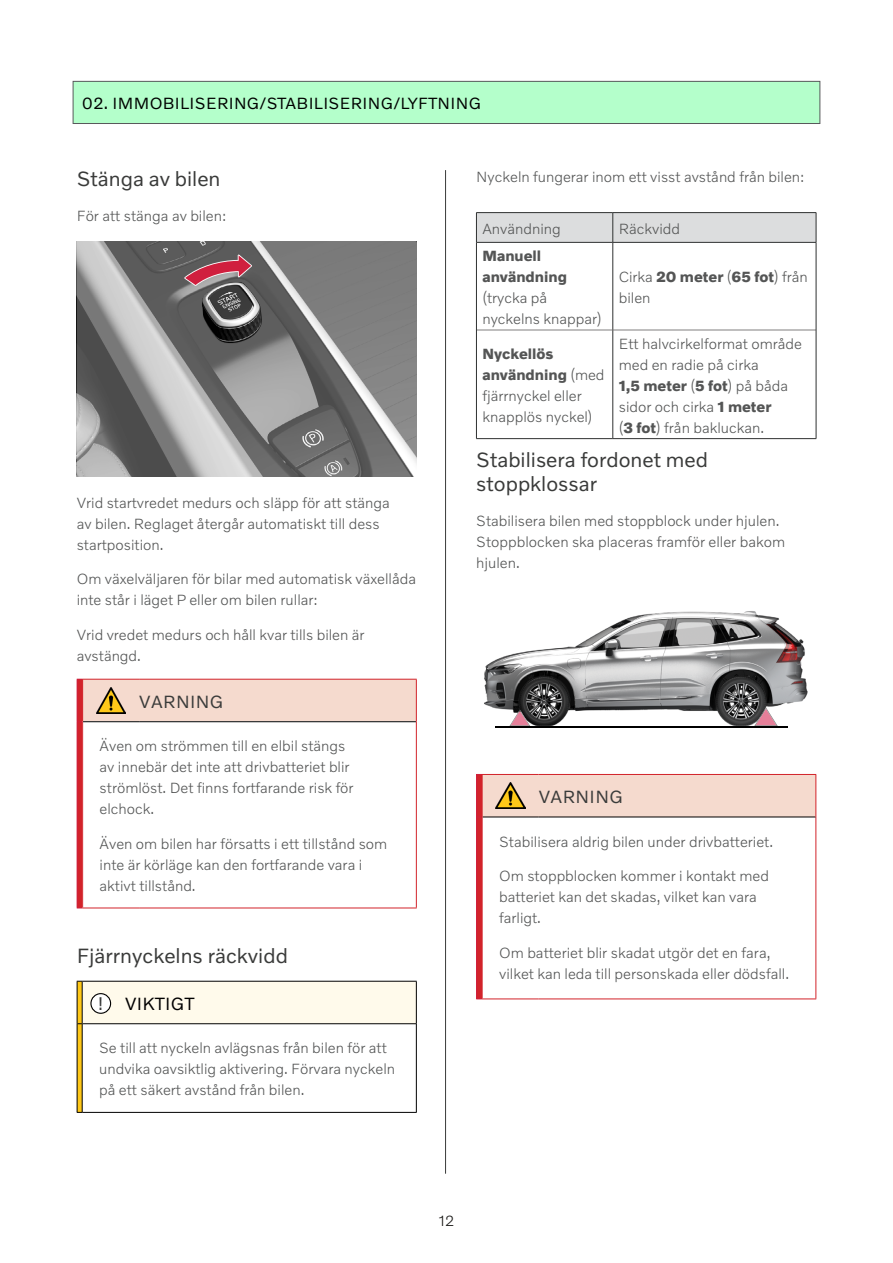
<style>
.page{position:relative;width:893px;height:1263px;background:#fff}
.page>*{position:absolute;margin:0;border:0;box-sizing:border-box;transform-origin:0 0}
.t1{font:21px/24px "Volvo Novum";color:#3a3b3a}
.t2{font:18px "Volvo Novum";letter-spacing:.02em;color:#3a3b3a}
.t3{font:18px "Volvo Novum";letter-spacing:.02em;color:#000}
.t4{font:16.5px "Volvo Novum";letter-spacing:.02em;color:#000}
.t5{font:300 15px/21px "Volvo Novum";color:#545555}
.t6{font:700 15px/21px "Volvo Novum";color:#545555}
.t7{font:300 15px "Volvo Novum";color:#181715}
.s1{color:#3a3b3a}
.s2{font-weight:700}
</style>
<div class="page">
<div style="left:73px;top:81px;width:747px;height:42px;background:#b4ffcb"></div>
<div style="left:73px;top:81px;width:747px;height:43px;border:1px solid #58595b"></div>
<svg style="left:77px;top:242px;width:339px;height:234px;background:#848484"></svg>
<svg style="left:183px;top:252px;width:71px;height:35px;background:#8f5e66"></svg>
<div style="left:77px;top:722px;width:6px;height:186px;background:#d2232a"></div>
<hr style="left:416px;top:722px;width:1px;height:185px;background:#d2232a">
<div style="left:77px;top:679px;width:339px;height:43px;background:#f5dace"></div>
<hr style="left:77px;top:722px;width:1px;height:185px;background:#d01f3e">
<hr style="left:82px;top:679px;width:57px;height:1px;background:#d2232a">
<hr style="left:82px;top:679px;width:1px;height:43px;background:#d2232a">
<hr style="left:139px;top:679px;width:278px;height:1px;background:#d2232a">
<hr style="left:416px;top:679px;width:1px;height:43px;background:#d2232a">
<hr style="left:82px;top:907px;width:57px;height:1px;background:#d2232a">
<hr style="left:139px;top:907px;width:278px;height:1px;background:#d2232a">
<img style="left:96px;top:688px;width:30px;height:26px">
<hr style="left:416px;top:1024px;width:1px;height:88px;background:#000">
<hr style="left:416px;top:981px;width:1px;height:43px;background:#000">
<hr style="left:119px;top:1112px;width:298px;height:1px;background:#000">
<svg style="left:77px;top:981px;width:339px;height:132px"></svg>
<div style="left:91px;top:994px;width:20px;height:19px;background:#fff;border-radius:50%"></div>
<div style="left:90px;top:993px;width:21px;height:21px;border:1px solid #000;border-radius:50%"></div>
<hr style="left:476px;top:212px;width:137px;height:1px;background:#2f3131">
<hr style="left:613px;top:212px;width:203px;height:1px;background:#2f3131">
<svg style="left:476px;top:213px;width:341px;height:226px"></svg>
<hr style="left:476px;top:242px;width:137px;height:1px;background:#2f3131">
<hr style="left:476px;top:243px;width:1px;height:87px;background:#2f3131">
<hr style="left:613px;top:242px;width:203px;height:1px;background:#2f3131">
<hr style="left:613px;top:243px;width:1px;height:87px;background:#2f3131">
<hr style="left:816px;top:243px;width:1px;height:87px;background:#2f3131">
<img style="left:484px;top:611px;width:324px;height:117px">
<hr style="left:495px;top:726px;width:293px;height:1px;background:#000">
<img style="left:510px;top:710px;width:20px;height:16px">
<img style="left:754px;top:707px;width:24px;height:19px">
<div style="left:477px;top:817px;width:5px;height:182px;background:#d2232a"></div>
<hr style="left:815px;top:817px;width:1px;height:181px;background:#d2232a">
<div style="left:476px;top:774px;width:340px;height:44px;background:#f5dace"></div>
<hr style="left:476px;top:817px;width:1px;height:181px;background:#d01f3e">
<hr style="left:482px;top:774px;width:57px;height:1px;background:#d2232a">
<hr style="left:482px;top:775px;width:1px;height:42px;background:#d2232a">
<hr style="left:539px;top:774px;width:277px;height:1px;background:#d2232a">
<hr style="left:815px;top:775px;width:1px;height:42px;background:#d2232a">
<hr style="left:482px;top:817px;width:1px;height:181px;background:#d2232a">
<hr style="left:482px;top:998px;width:57px;height:1px;background:#d2232a">
<hr style="left:539px;top:998px;width:277px;height:1px;background:#d2232a">
<img style="left:496px;top:783px;width:29px;height:26px">
<hr style="left:445px;top:170px;width:1px;height:1004px;background:#3a3b3a">
<p class="t4" style="left:82px;top:93px;width:401px">02. IMMOBILISERING/STABILISERING/LYFTNING</p>
<h1 class="t1" style="left:77px;top:166px;width:145px">Stänga av bilen</h1>
<p class="t5" style="left:77px;top:205px;width:151px">För att stänga av bilen:</p>
<p class="t5" style="left:77px;top:491px;width:315px">Vrid startvredet medurs och släpp för att stänga av bilen. Reglaget återgår automatiskt till dess startposition.</p>
<p class="t5" style="left:77px;top:568px;width:341px">Om växelväljaren för bilar med automatisk växellåda inte står i läget P eller om bilen rullar:</p>
<p class="t5" style="left:77px;top:624px;width:289px">Vrid vredet medurs och håll kvar tills bilen är avstängd.</p>
<p class="t2" style="left:139px;top:690px;width:86px">VARNING</p>
<p class="t5" style="left:100px;top:735px;width:256px">Även om strömmen till en elbil stängs av innebär det inte att drivbatteriet blir strömlöst. Det finns fortfarande risk för elchock.</p>
<p class="t5" style="left:100px;top:833px;width:289px">Även om bilen har försatts i ett tillstånd som inte är körläge kan den fortfarande vara i aktivt tillstånd.</p>
<h1 class="t1" style="left:77px;top:943px;width:213px">Fjärrnyckelns räckvidd</h1>
<p class="t3" style="left:98px;top:992px;width:98px"><span class="s1">!</span> VIKTIGT</p>
<p class="t5" style="left:99px;top:1037px;width:297px">Se till att nyckeln avlägsnas från bilen för att undvika oavsiktlig aktivering. Förvara nyckeln på ett säkert avstånd från bilen.</p>
<p class="t5" style="left:476px;top:166px;width:330px">Nyckeln fungerar inom ett visst avstånd från bilen:</p>
<p class="t5" style="left:482px;top:218px;width:80px">Användning</p>
<p class="t5" style="left:619px;top:218px;width:63px">Räckvidd</p>
<p class="t6" style="left:482px;top:245px;width:86px">Manuell användning</p>
<p class="t5" style="left:482px;top:287px;width:121px">(trycka på nyckelns knappar)</p>
<p class="t5" style="left:619px;top:266px;width:190px">Cirka <span class="s2">20 meter</span> (<span class="s2">65 fot</span>) från bilen</p>
<p class="t5" style="left:482px;top:343px;width:124px"><span class="s2">Nyckellös användning</span> (med fjärrnyckel eller knapplös nyckel)</p>
<p class="t5" style="left:619px;top:332px;width:185px">Ett halvcirkelformat område med en radie på cirka<br><span class="s2">1,5 meter</span> (<span class="s2">5 fot</span>) på båda sidor och cirka <span class="s2">1 meter<br></span>(<span class="s2">3 fot</span>) från bakluckan.</p>
<h1 class="t1" style="left:476px;top:447px;width:233px">Stabilisera fordonet med stoppklossar</h1>
<p class="t5" style="left:476px;top:509px;width:310px">Stabilisera bilen med stoppblock under hjulen.<br>Stoppblocken ska placeras framför eller bakom hjulen.</p>
<p class="t2" style="left:539px;top:786px;width:86px">VARNING</p>
<p class="t5" style="left:499px;top:830px;width:275px">Stabilisera aldrig bilen under drivbatteriet.</p>
<p class="t5" style="left:499px;top:865px;width:271px">Om stoppblocken kommer i kontakt med batteriet kan det skadas, vilket kan vara farligt.</p>
<p class="t5" style="left:499px;top:942px;width:291px">Om batteriet blir skadat utgör det en fara, vilket kan leda till personskada eller dödsfall.</p>
<p class="t7" style="left:439px;top:1211px;width:17px">12</p>
</div>
